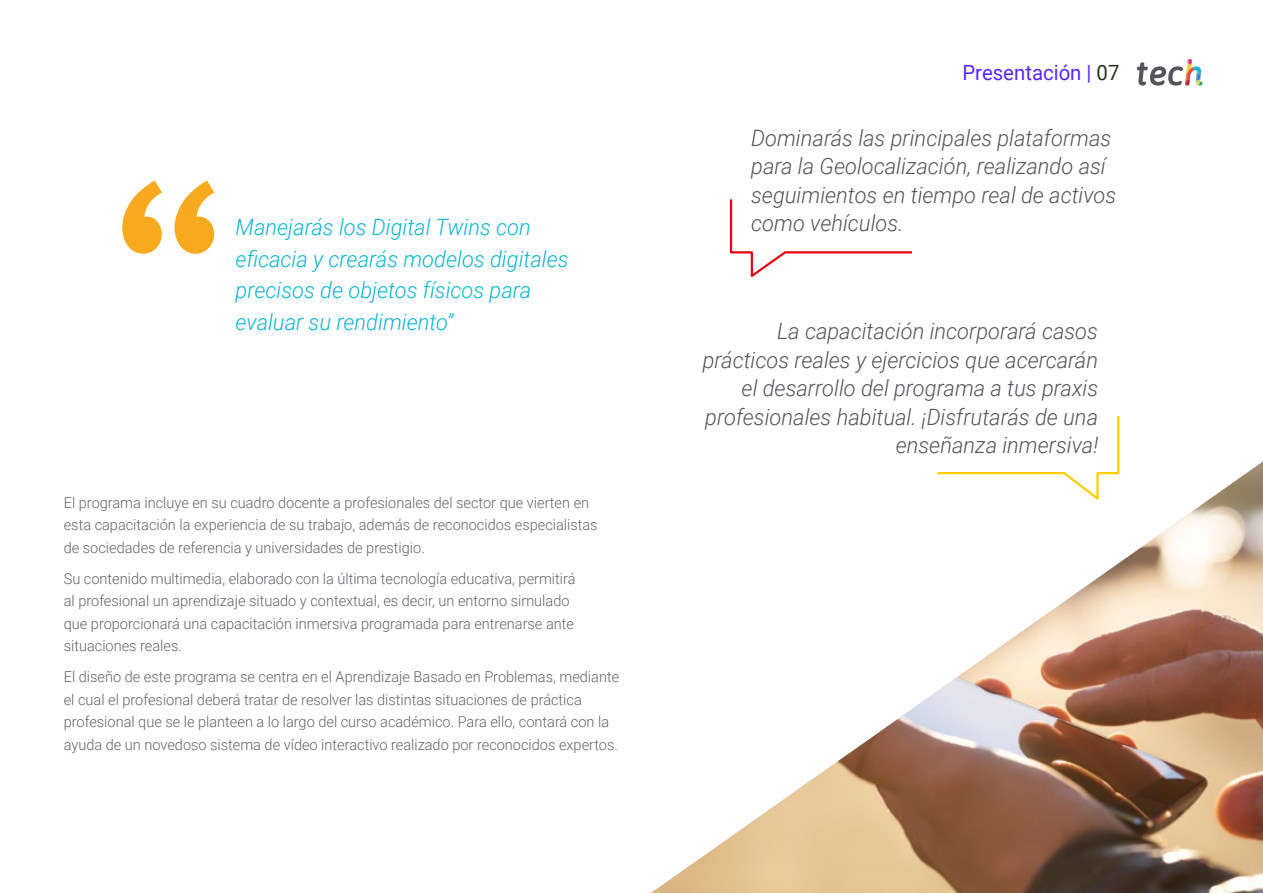
<style>
.page{position:relative;width:1263px;height:893px;background:#fff}
.page>*{position:absolute;margin:0;border:0;box-sizing:border-box;transform-origin:0 0}
.t1{font:italic 300 22.5px/28.5px "Roboto";color:#52555b;text-align:right}
.t2{font:italic 300 22.5px/31.5px "Roboto";color:#0fb6cf}
.t3{font:21px "Roboto";color:#5927ff}
.t4{font:300 15px/22.5px "Roboto";color:#61646a}
.s1{color:#312e20}
</style>
<div class="page">
<img style="left:651px;top:461px;width:612px;height:432px">
<svg style="left:935px;top:415px;width:185px;height:88px"></svg>
<svg style="left:729px;top:199px;width:183px;height:78px"></svg>
<svg style="left:122px;top:181px;width:92px;height:73px"></svg>
<svg style="left:1137px;top:59px;width:65px;height:27px"></svg>
<h2 class="t3" style="left:962px;top:57px;width:159px">Presentación | <span class="s1">07</span></h2>
<h1 class="t1" style="left:751px;top:123px;width:367px;text-align:left">Dominarás las principales plataformas para la Geolocalización, realizando así seguimientos en tiempo real de activos</h1>
<h1 class="t2" style="left:236px;top:210px;width:297px">Manejarás los Digital Twins con</h1>
<h1 class="t1" style="left:751px;top:208px;width:154px">como vehículos.</h1>
<h1 class="t2" style="left:236px;top:242px;width:334px">eficacia y crearás modelos digitales precisos de objetos físicos para evaluar su rendimiento”</h1>
<h1 class="t1" style="left:703px;top:316px;width:397px">La capacitación incorporará casos prácticos reales y ejercicios que acercarán el desarrollo del programa a tus praxis profesionales habitual. ¡Disfrutarás de una enseñanza inmersiva!</h1>
<p class="t4" style="left:64px;top:490px;width:535px">El programa incluye en su cuadro docente a profesionales del sector que vierten en esta capacitación la experiencia de su trabajo, además de reconocidos especialistas de sociedades de referencia y universidades de prestigio.</p>
<p class="t4" style="left:64px;top:566px;width:513px">Su contenido multimedia, elaborado con la última tecnología educativa, permitirá al profesional un aprendizaje situado y contextual, es decir, un entorno simulado que proporcionará una capacitación inmersiva programada para entrenarse ante situaciones reales.</p>
<p class="t4" style="left:64px;top:665px;width:557px">El diseño de este programa se centra en el Aprendizaje Basado en Problemas, mediante el cual el profesional deberá tratar de resolver las distintas situaciones de práctica profesional que se le planteen a lo largo del curso académico. Para ello, contará con la ayuda de un novedoso sistema de vídeo interactivo realizado por reconocidos expertos.</p>
</div>
